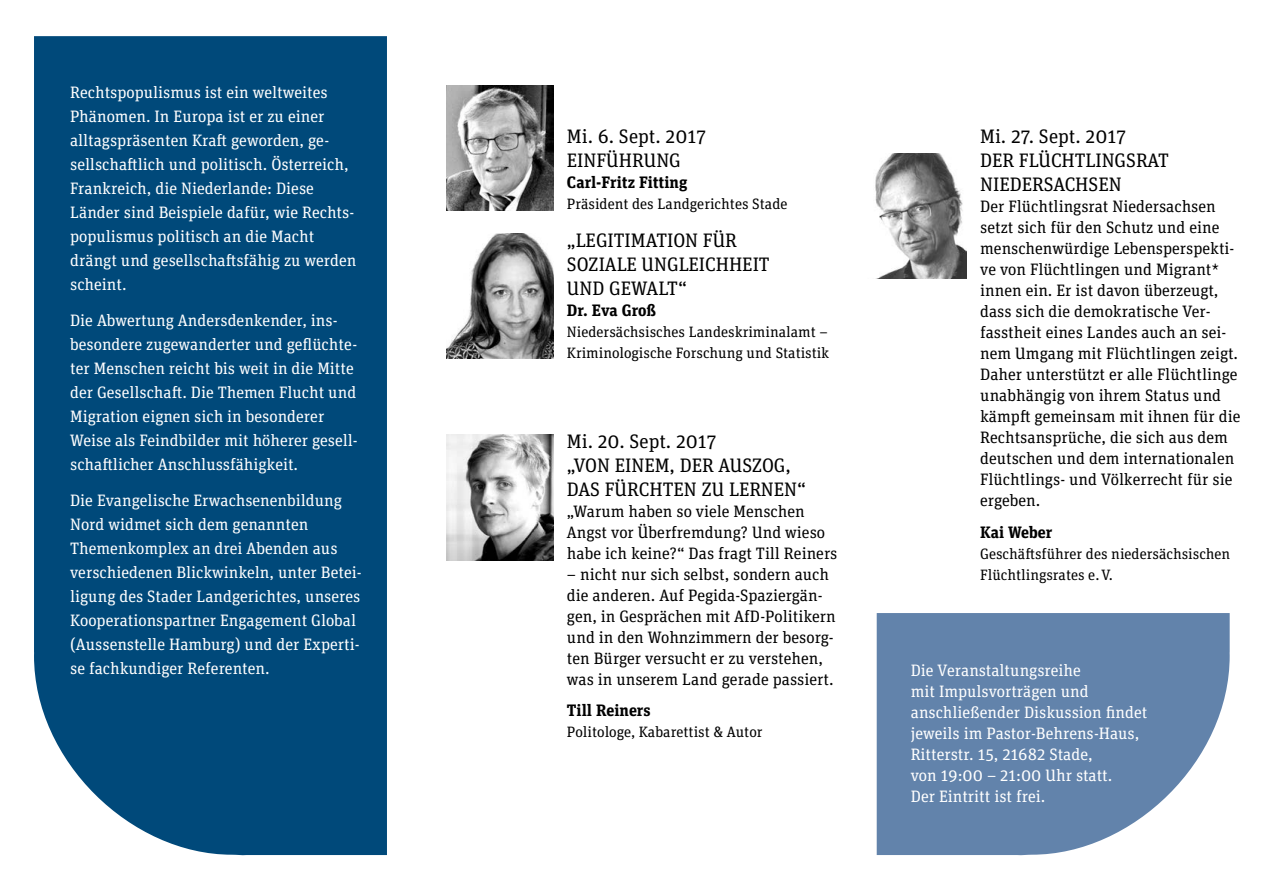
<style>
.page{position:relative;width:1263px;height:893px;background:#fff}
.page>*{position:absolute;margin:0;border:0;box-sizing:border-box;transform-origin:0 0}
.t1{font:19.5px/24px "Unit Slab Pro";color:#000}
.t2{font:16.5px/24px "Unit Slab Pro";color:#fff}
.t3{font:16.5px/21px "Unit Slab Pro";color:#000}
.t4{font:700 16.5px "Unit Slab Pro";color:#000}
.t5{font:15px/21px "Unit Slab Pro";color:#000}
</style>
<div class="page">
<img style="left:446px;top:233px;width:107px;height:126px">
<img style="left:446px;top:85px;width:107px;height:125px">
<div style="left:34px;top:36px;width:353px;height:819px;background:#00497a"></div>
<svg style="left:877px;top:613px;width:353px;height:242px;background:#7290b4"></svg>
<img style="left:447px;top:435px;width:106px;height:125px">
<img style="left:875px;top:153px;width:91px;height:126px">
<p class="t2" style="left:70px;top:80px;width:288px">Rechtspopulismus ist ein weltweites Phänomen. In Europa ist er zu einer alltagspräsenten Kraft geworden, ge&shy;sellschaftlich und politisch. Österreich, Frankreich, die Niederlande: Diese Länder sind Beispiele dafür, wie Rechts&shy;populismus politisch an die Macht drängt und gesellschaftsfähig zu werden scheint.</p>
<p class="t2" style="left:70px;top:308px;width:289px">Die Abwertung Andersdenkender, ins&shy;besondere zugewanderter und geflüchte&shy;ter Menschen reicht bis weit in die Mitte der Gesellschaft. Die Themen Flucht und Migration eignen sich in besonderer Weise als Feindbilder mit höherer gesell&shy;schaftlicher Anschlussfähigkeit.</p>
<p class="t2" style="left:70px;top:488px;width:293px">Die Evangelische Erwachsenenbildung Nord widmet sich dem genannten Themenkomplex an drei Abenden aus verschiedenen Blickwinkeln, unter Betei&shy;ligung des Stader Landgerichtes, unseres Kooperationspartner Engagement Global (Aussenstelle Hamburg) und der Experti&shy;se fachkundiger Referenten.</p>
<p class="t1" style="left:567px;top:124px;width:140px">Mi. 6. Sept. 2017<br>EINFÜHRUNG</p>
<p class="t4" style="left:567px;top:171px;width:122px">Carl-Fritz Fitting</p>
<p class="t5" style="left:567px;top:193px;width:222px">Präsident des Landgerichtes Stade</p>
<p class="t1" style="left:567px;top:228px;width:204px">„LEGITIMATION FÜR<br>SOZIALE UNGLEICHHEIT<br>UND GEWALT“</p>
<p class="t4" style="left:567px;top:298px;width:91px">Dr. Eva Groß</p>
<p class="t5" style="left:567px;top:321px;width:264px">Niedersächsisches Landeskriminalamt –<br>Kriminologische Forschung und Statistik</p>
<p class="t1" style="left:567px;top:429px;width:241px">Mi. 20. Sept. 2017<br>„VON EINEM, DER AUSZOG,<br>DAS FÜRCHTEN ZU LERNEN“</p>
<p class="t3" style="left:567px;top:500px;width:272px">„Warum haben so viele Menschen<br>Angst vor Überfremdung? Und wieso habe ich keine?“ Das fragt Till Reiners</p>
<p class="t3" style="left:567px;top:563px;width:270px">– nicht nur sich selbst, sondern auch die anderen. Auf Pegida-Spaziergän&shy;gen, in Gesprächen mit AfD-Politikern und in den Wohnzimmern der besorg&shy;ten Bürger versucht er zu verstehen, was in unserem Land gerade passiert.</p>
<p class="t4" style="left:567px;top:699px;width:85px">Till Reiners</p>
<p class="t5" style="left:567px;top:721px;width:197px">Politologe, Kabarettist &amp; Autor</p>
<p class="t1" style="left:980px;top:124px;width:190px">Mi. 27. Sept. 2017<br>DER FLÜCHTLINGSRAT<br>NIEDERSACHSEN</p>
<p class="t3" style="left:980px;top:196px;width:262px">Der Flüchtlingsrat Niedersachsen setzt sich für den Schutz und eine menschenwürdige Lebensperspekti&shy;ve von Flüchtlingen und Migrant* innen ein. Er ist davon überzeugt, dass sich die demokratische Ver&shy;fasstheit eines Landes auch an sei&shy;nem Umgang mit Flüchtlingen zeigt.<br>Daher unterstützt er alle Flüchtlinge unabhängig von ihrem Status und kämpft gemeinsam mit ihnen für die Rechtsansprüche, die sich aus dem deutschen und dem internationalen Flüchtlings- und Völkerrecht für sie ergeben.</p>
<p class="t4" style="left:980px;top:520px;width:74px">Kai Weber</p>
<p class="t5" style="left:980px;top:543px;width:252px">Geschäftsführer des niedersächsischen<br>Flüchtlingsrates e.V.</p>
<p class="t2" style="left:911px;top:659px;width:238px;line-height:21px">Die Veranstaltungsreihe<br>mit Impulsvorträgen und anschließender Diskussion findet jeweils im Pastor-Behrens-Haus,<br>Ritterstr. 15, 21682 Stade,<br>von 19:00 – 21:00 Uhr statt.<br>Der Eintritt ist frei.</p>
</div>
